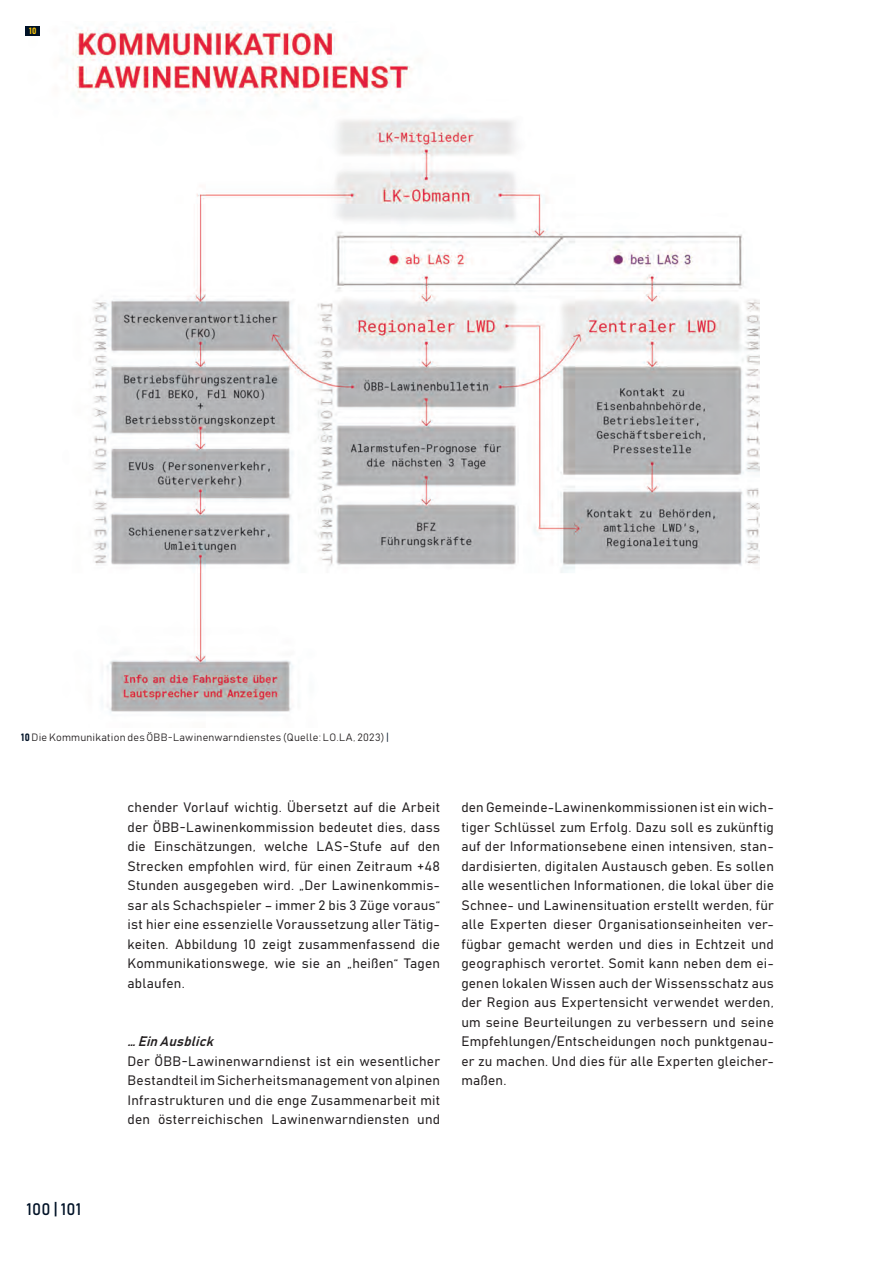
<style>
.page{position:relative;width:893px;height:1263px;background:#fff}
.page>*{position:absolute;margin:0;border:0;box-sizing:border-box;transform-origin:0 0}
.t1{font:16.5px "Bahnschrift";letter-spacing:.01em;color:#001227}
.t2{font:13.5px/19.5px "Bahnschrift";letter-spacing:.015em;color:#231f20;text-align:justify}
.t3{font:italic 13.5px "Bahnschrift";color:#231f20}
.t4{font:10.5px "Bahnschrift";letter-spacing:.025em;color:#231f20}
.t5{font:9px "Bahnschrift";color:#feca0a}
.s1{color:#001227}
</style>
<div class="page">
<img style="left:25px;top:24px;width:735px;height:689px">
<div style="left:26px;top:26px;width:14px;height:10px;background:#001227"></div>
<p class="t5" style="left:29px;top:25px;width:9px">10</p>
<p class="t4" style="left:21px;top:731px;width:369px"><span class="s1">10</span> Die Kommunikation des ÖBB-Lawinenwarndienstes (Quelle: LO.LA, 2023) <span class="s1">|</span></p>
<p class="t2" style="left:128px;top:797px;width:314px">chender Vorlauf wichtig. Übersetzt auf die Arbeit der ÖBB-Lawinenkommission bedeutet dies, dass die Einschätzungen, welche LAS-Stufe auf den Strecken empfohlen wird, für einen Zeitraum +48<br>Stunden ausgegeben wird. „Der Lawinenkommis&shy;sar als Schachspieler – immer 2 bis 3 Züge voraus“ ist hier eine essenzielle Voraussetzung aller Tätig&shy;keiten. Abbildung 10 zeigt zusammenfassend die Kommunikationswege, wie sie an „heißen“ Tagen ablaufen.</p>
<p class="t3" style="left:128px;top:1033px;width:91px">…EinAusblick</p>
<p class="t2" style="left:128px;top:1051px;width:314px">Der ÖBB-Lawinenwarndienst ist ein wesentlicher Bestandteil im Sicherheitsmanagement von alpinen Infrastrukturen und die enge Zusammenarbeit mit den österreichischen Lawinenwarndiensten und</p>
<p class="t2" style="left:461px;top:797px;width:314px">den Gemeinde-Lawinenkommissionen ist ein wich&shy;tiger Schlüssel zum Erfolg. Dazu soll es zukünftig auf der Informationsebene einen intensiven, stan&shy;dardisierten, digitalen Austausch geben. Es sollen alle wesentlichen Informationen, die lokal über die Schnee- und Lawinensituation erstellt werden, für alle Experten dieser Organisationseinheiten ver&shy;fügbar gemacht werden und dies in Echtzeit und geographisch verortet. Somit kann neben dem ei&shy;genen lokalen Wissen auch der Wissensschatz aus der Region aus Expertensicht verwendet werden, um seine Beurteilungen zu verbessern und seine Empfehlungen/Entscheidungen noch punktgenau&shy;er zu machen. Und dies für alle Experten gleicher&shy;maßen.</p>
<p class="t1" style="left:27px;top:1199px;width:56px">100 | 101</p>
</div>
